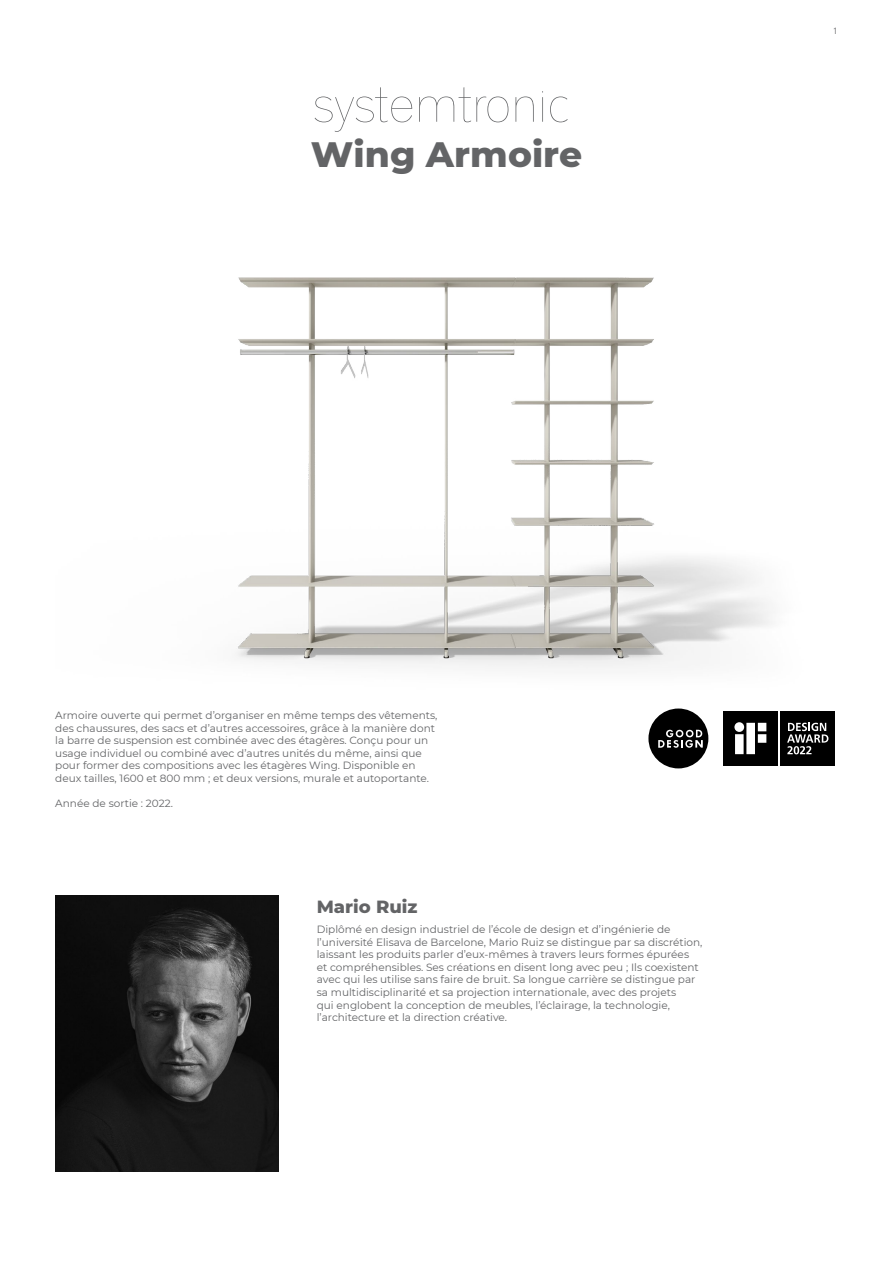
<style>
.page{position:relative;width:893px;height:1263px;background:#fff}
.page>*{position:absolute;margin:0;border:0;box-sizing:border-box;transform-origin:0 0}
.t1{font:800 36px "Montserrat";color:#636466}
.t2{font:800 18px "Montserrat";color:#636466}
.t3{font:10.5px/12.6px "Montserrat";color:#636466}
.t4{font:300 9px "Frutiger 45";color:#636466}
</style>
<div class="page">
<svg style="left:315px;top:87px;width:97px;height:45px"></svg>
<svg style="left:419px;top:87px;width:89px;height:35px"></svg>
<svg style="left:515px;top:97px;width:19px;height:25px"></svg>
<svg style="left:542px;top:91px;width:1px;height:31px"></svg>
<svg style="left:550px;top:97px;width:18px;height:25px"></svg>
<img style="left:235px;top:277px;width:537px;height:392px">
<img style="left:55px;top:895px;width:224px;height:276px">
<div style="left:648px;top:708px;width:60px;height:60px;background:#000;border-radius:50%"></div>
<svg style="left:658px;top:730px;width:45px;height:18px"></svg>
<svg style="left:723px;top:711px;width:112px;height:55px"></svg>
<div style="left:724px;top:711px;width:54px;height:54px;background:#000"></div>
<svg style="left:734px;top:722px;width:32px;height:32px"></svg>
<div style="left:781px;top:711px;width:54px;height:54px;background:#000"></div>
<svg style="left:787px;top:723px;width:41px;height:31px"></svg>
<h1 class="t1" style="left:311px;top:127px;width:273px">Wing Armoire</h1>
<p class="t4" style="left:833px;top:26px;width:7px">1</p>
<p class="t3" style="left:55px;top:709px;width:384px">Armoire ouverte qui permet d’organiser en même temps des vêtements, des chaussures, des sacs et d’autres accessoires, grâce à la manière dont la barre de suspension est combinée avec des étagères. Conçu pour un usage individuel ou combiné avec d’autres unités du même, ainsi que pour former des compositions avec les étagères Wing. Disponible en deux tailles, 1600 et 800 mm ; et deux versions, murale et autoportante.</p>
<p class="t3" style="left:55px;top:797px;width:119px">Année de sortie : 2022.</p>
<h2 class="t2" style="left:317px;top:893px;width:102px">Mario Ruiz</h2>
<p class="t3" style="left:317px;top:922px;width:387px">Diplômé en design industriel de l’école de design et d’ingénierie de l’université Elisava de Barcelone, Mario Ruiz se distingue par sa discrétion, laissant les produits parler d’eux-mêmes à travers leurs formes épurées<br>et compréhensibles. Ses créations en disent long avec peu ; Ils coexistent avec qui les utilise sans faire de bruit. Sa longue carrière se distingue par sa multidisciplinarité et sa projection internationale, avec des projets<br>qui englobent la conception de meubles, l’éclairage, la technologie, l’architecture et la direction créative.</p>
</div>
